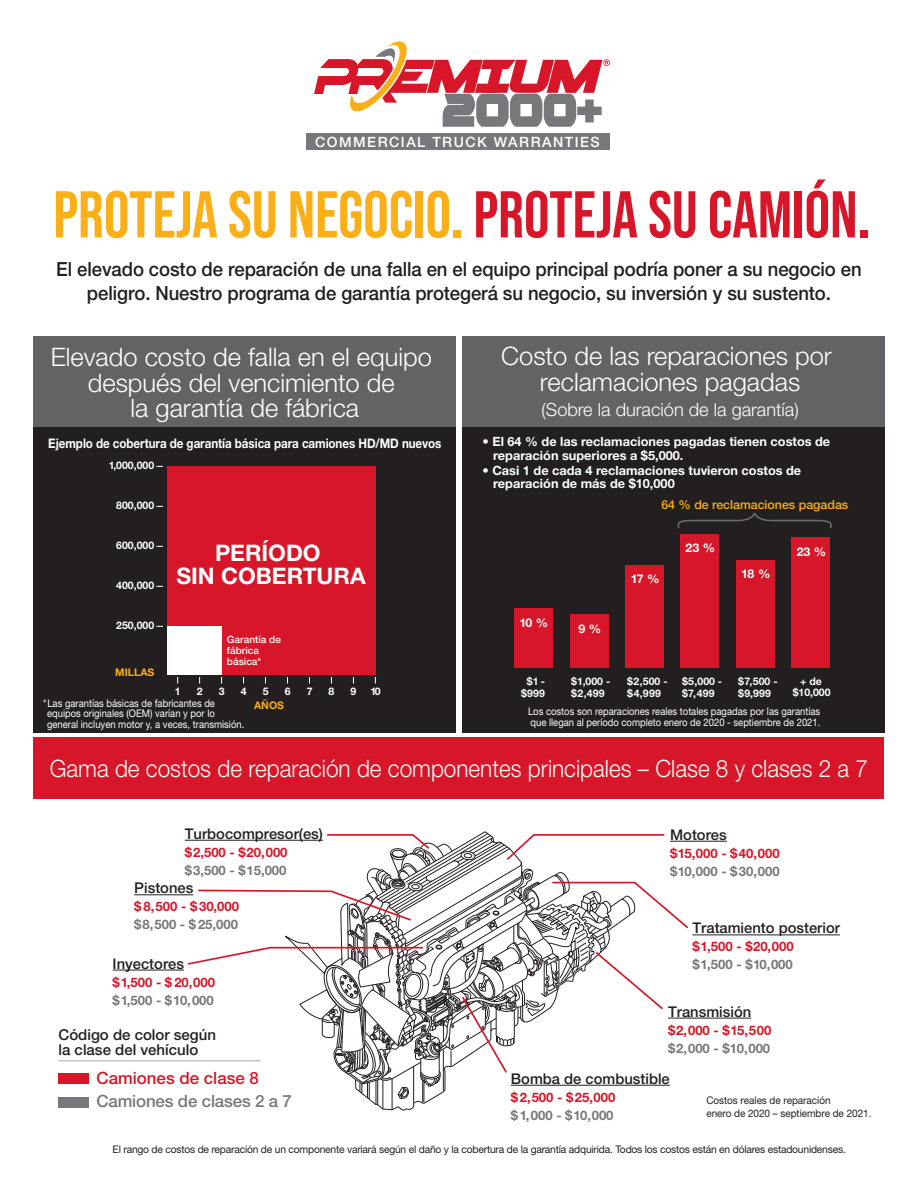
<style>
.page{position:relative;width:918px;height:1188px;background:#fff}
.page>*{position:absolute;margin:0;border:0;box-sizing:border-box;transform-origin:0 0}
.t1{font:700 66px "Bebas Neue Pro";color:#faaf18}
.t2{font:300 25.5px/25.5px "Helvetica Neue LT Std";color:#fff;text-align:center}
.t3{font:300 24px "Helvetica Neue LT Std";color:#fff;scale:.94 1}
.t4{font:700 22.8px/23.1px "Helvetica Neue LT Std";color:#fff;text-align:center}
.t5{font:500 19.5px/24px "Helvetica Neue LT Std";letter-spacing:-.005em;color:#231f20;text-align:center;scale:.95 1}
.t6{font:300 18.15px "Helvetica Neue LT Std";color:#fff}
.t7{font:500 16.95px "Helvetica Neue LT Std";letter-spacing:-.01em;color:#76787b}
.t8{font:500 16.95px "Helvetica Neue LT Std";color:#d71729}
.t9{font:500 15px/15px "Helvetica Neue LT Std";color:#231f20}
.t10{font:500 14.7px "Helvetica Neue LT Std";color:#231f20}
.t11{font:500 14.1px "Helvetica Neue LT Std";letter-spacing:.105em;color:#fff}
.t12{font:700 13.2px "Helvetica Neue LT Std";letter-spacing:-.005em;color:#fff;scale:.88 1}
.t13{font:700 13.05px "Helvetica Neue LT Std";color:#d71729}
.t14{font:700 13.05px "Helvetica Neue LT Std";color:#76787b}
.t15{font:700 12.75px/13.5px "Helvetica Neue LT Std";color:#fff}
.t16{font:500 12.45px "Helvetica Neue LT Std";color:#faaf18}
.t17{font:700 12px "Helvetica Neue LT Std";letter-spacing:-.06em;color:#fff}
.t18{font:10.5px/10.5px "Helvetica Neue LT Std";color:#fff;scale:.9 1}
.t19{font:10.5px "Helvetica Neue LT Std";letter-spacing:-.02em;color:#231f20}
.t20{font:700 10.5px/12.5px "Helvetica Neue LT Std";color:#fff}
.t21{font:10.5px/13.5px "Helvetica Neue LT Std";letter-spacing:-.02em;color:#231f20;scale:.95 1}
.t22{font:700 10.5px "Helvetica Neue LT Std";color:#faaf18}
.t23{font:500 10.05px/11.1px "Helvetica Neue LT Std";color:#fff}
.s1{color:#d71729}
</style>
<div class="page">
<div style="left:306px;top:133px;width:304px;height:17px;background:#76787b"></div>
<svg style="left:314px;top:41px;width:296px;height:86px"></svg>
<div style="left:59px;top:1073px;width:30px;height:11px;background:#d71729"></div>
<div style="left:59px;top:1097px;width:30px;height:11px;background:#76787b"></div>
<hr style="left:59px;top:1060px;width:202px;height:1px;background:#a8a9ad">
<hr style="left:693px;top:935px;width:147px;height:1px;background:#231f20">
<hr style="left:670px;top:841px;width:57px;height:1px;background:#231f20">
<hr style="left:113px;top:970px;width:71px;height:1px;background:#231f20">
<hr style="left:134px;top:894px;width:59px;height:1px;background:#231f20">
<hr style="left:668px;top:1018px;width:83px;height:1px;background:#231f20">
<hr style="left:185px;top:840px;width:138px;height:1px;background:#231f20">
<svg style="left:187px;top:831px;width:503px;height:280px"></svg>
<div style="left:33px;top:738px;width:851px;height:61px;background:#d71729"></div>
<div style="left:34px;top:427px;width:422px;height:306px;background:#231f20"></div>
<div style="left:462px;top:427px;width:422px;height:306px;background:#231f20"></div>
<div style="left:791px;top:537px;width:39px;height:130px;background:#d71729"></div>
<div style="left:736px;top:560px;width:39px;height:107px;background:#d71729"></div>
<div style="left:625px;top:565px;width:39px;height:102px;background:#d71729"></div>
<div style="left:570px;top:614px;width:39px;height:53px;background:#d71729"></div>
<div style="left:680px;top:534px;width:39px;height:133px;background:#d71729"></div>
<div style="left:514px;top:608px;width:39px;height:59px;background:#d71729"></div>
<svg style="left:677px;top:512px;width:155px;height:17px"></svg>
<div style="left:34px;top:336px;width:422px;height:91px;background:#636366"></div>
<div style="left:462px;top:336px;width:422px;height:91px;background:#636366"></div>
<div style="left:167px;top:466px;width:208px;height:209px;background:#d71729"></div>
<div style="left:167px;top:626px;width:54px;height:49px;background:#fff"></div>
<h3 class="t11" style="left:315px;top:133px;width:286px">COMMERCIAL TRUCK WARRANTIES</h3>
<h1 class="t1" style="left:53px;top:177px;width:818px">PROTEJA SU NEGOCIO. <span class="s1">PROTEJA SU CAMIÓN.</span></h1>
<h3 class="t5" style="left:56px;top:257px;width:849px">El elevado costo de reparación de una falla en el equipo principal podría poner a su negocio en peligro. Nuestro programa de garantía protegerá su negocio, su inversión y su sustento.</h3>
<h2 class="t2" style="left:51px;top:344px;width:383px">Elevado costo de falla en el equipo después del vencimiento de<br>la garantía de fábrica</h2>
<p class="t12" style="left:48px;top:435px;width:448px">Ejemplo de cobertura de garantía básica para camiones HD/MD nuevos</p>
<p class="t20" style="left:109px;top:459px;width:47px">1,000,000</p>
<p class="t20" style="left:116px;top:499px;width:39px">800,000</p>
<p class="t20" style="left:116px;top:539px;width:39px">600,000</p>
<p class="t20" style="left:116px;top:579px;width:39px">400,000</p>
<p class="t20" style="left:116px;top:619px;width:39px">250,000</p>
<p class="t22" style="left:115px;top:665px;width:41px">MILLAS</p>
<h3 class="t4" style="left:176px;top:541px;width:191px">PERÍODO<br>SIN COBERTURA</h3>
<p class="t23" style="left:227px;top:633px;width:56px">Garantía de fábrica básica*</p>
<p class="t20" style="left:175px;top:685px;width:7px">1</p>
<p class="t20" style="left:197px;top:685px;width:7px">2</p>
<p class="t20" style="left:219px;top:685px;width:7px">3</p>
<p class="t20" style="left:241px;top:685px;width:7px">4</p>
<p class="t20" style="left:263px;top:685px;width:7px">5</p>
<p class="t20" style="left:285px;top:685px;width:7px">6</p>
<p class="t20" style="left:307px;top:685px;width:7px">7</p>
<p class="t20" style="left:329px;top:685px;width:7px">8</p>
<p class="t20" style="left:351px;top:685px;width:7px">9</p>
<p class="t20" style="left:371px;top:685px;width:12px">10</p>
<p class="t18" style="left:47px;top:698px;width:221px;text-indent:-4px">* Las garantías básicas de fabricantes de equipos originales (OEM) varían y por lo general incluyen motor y, a veces, transmisión.</p>
<p class="t22" style="left:254px;top:699px;width:31px">AÑOS</p>
<h2 class="t2" style="left:501px;top:342px;width:332px;line-height:26.1px">Costo de las reparaciones por reclamaciones pagadas</h2>
<h3 class="t6" style="left:541px;top:399px;width:259px">(Sobre la duración de la garantía)</h3>
<p class="t15" style="left:493px;top:435px;width:339px;text-indent:-11px">• El 64 % de las reclamaciones pagadas tienen costos de reparación superiores a $5,000.</p>
<p class="t15" style="left:493px;top:463px;width:310px;text-indent:-11px">• Casi 1 de cada 4 reclamaciones tuvieron costos de reparación de más de $10,000</p>
<p class="t16" style="left:661px;top:497px;width:189px">64 % de reclamaciones pagadas</p>
<p class="t17" style="left:519px;top:615px;width:30px">10 %</p>
<p class="t17" style="left:579px;top:621px;width:24px">9 %</p>
<p class="t17" style="left:631px;top:572px;width:30px">17 %</p>
<p class="t17" style="left:686px;top:540px;width:31px">23 %</p>
<p class="t17" style="left:741px;top:567px;width:31px">18 %</p>
<p class="t17" style="left:797px;top:544px;width:31px">23 %</p>
<p class="t20" style="left:521px;top:675px;width:25px;text-align:center">$1 - $999</p>
<p class="t20" style="left:571px;top:675px;width:41px">$1,000 - $2,499</p>
<p class="t20" style="left:627px;top:675px;width:42px">$2,500 - $4,999</p>
<p class="t20" style="left:682px;top:675px;width:42px">$5,000 - $7,499</p>
<p class="t20" style="left:738px;top:675px;width:41px">$7,500 - $9,999</p>
<p class="t20" style="left:793px;top:675px;width:39px;line-height:11.1px;text-align:center">+ de $10,000</p>
<p class="t18" style="left:528px;top:706px;width:326px;line-height:11.2px">Los costos son reparaciones reales totales pagadas por las garantías que llegan al período completo enero de 2020 - septiembre de 2021.</p>
<h3 class="t3" style="left:50px;top:754px;width:872px">Gama de costos de reparación de componentes principales – Clase 8 y clases 2 a 7</h3>
<h3 class="t10" style="left:185px;top:825px;width:140px">Turbocompresor(es)</h3>
<p class="t13" style="left:185px;top:844px;width:104px">$2,500 - $20,000</p>
<p class="t14" style="left:185px;top:862px;width:103px">$3,500 - $15,000</p>
<h3 class="t10" style="left:134px;top:879px;width:61px">Pistones</h3>
<p class="t13" style="left:134px;top:899px;width:106px">$ 8,500 - $30,000</p>
<p class="t14" style="left:134px;top:917px;width:105px">$8,500 - $25,000</p>
<h3 class="t10" style="left:113px;top:955px;width:73px">Inyectores</h3>
<p class="t13" style="left:113px;top:974px;width:104px">$1,500 - $ 20,000</p>
<p class="t14" style="left:113px;top:992px;width:103px">$1,500 - $10,000</p>
<h3 class="t9" style="left:59px;top:1027px;width:159px">Código de color según la clase del vehículo</h3>
<h3 class="t8" style="left:97px;top:1068px;width:164px">Camiones de clase 8</h3>
<h3 class="t7" style="left:97px;top:1091px;width:197px">Camiones de clases 2 a 7</h3>
<h3 class="t10" style="left:670px;top:826px;width:58px">Motores</h3>
<p class="t13" style="left:670px;top:845px;width:111px">$15,000 - $40,000</p>
<p class="t14" style="left:670px;top:863px;width:111px">$10,000 - $30,000</p>
<h3 class="t10" style="left:693px;top:919px;width:149px">Tratamiento posterior</h3>
<p class="t13" style="left:693px;top:939px;width:103px">$1,500 - $20,000</p>
<p class="t14" style="left:693px;top:957px;width:102px">$1,500 - $10,000</p>
<h3 class="t10" style="left:668px;top:1003px;width:85px">Transmisión</h3>
<p class="t13" style="left:668px;top:1022px;width:105px">$2,000 - $15,500</p>
<p class="t14" style="left:668px;top:1040px;width:104px">$2,000 - $10,000</p>
<h3 class="t10" style="left:511px;top:1070px;width:160px">Bomba de combustible</h3>
<p class="t13" style="left:511px;top:1089px;width:106px">$2,500 - $25,000</p>
<p class="t14" style="left:511px;top:1107px;width:104px">$1,000 - $10,000</p>
<p class="t21" style="left:706px;top:1093px;width:175px">Costos reales de reparación<br>enero de 2020 – septiembre de 2021.</p>
<p class="t19" style="left:113px;top:1143px;width:735px">El rango de costos de reparación de un componente variará según el daño y la cobertura de la garantía adquirida. Todos los costos están en dólares estadounidenses.</p>
</div>
